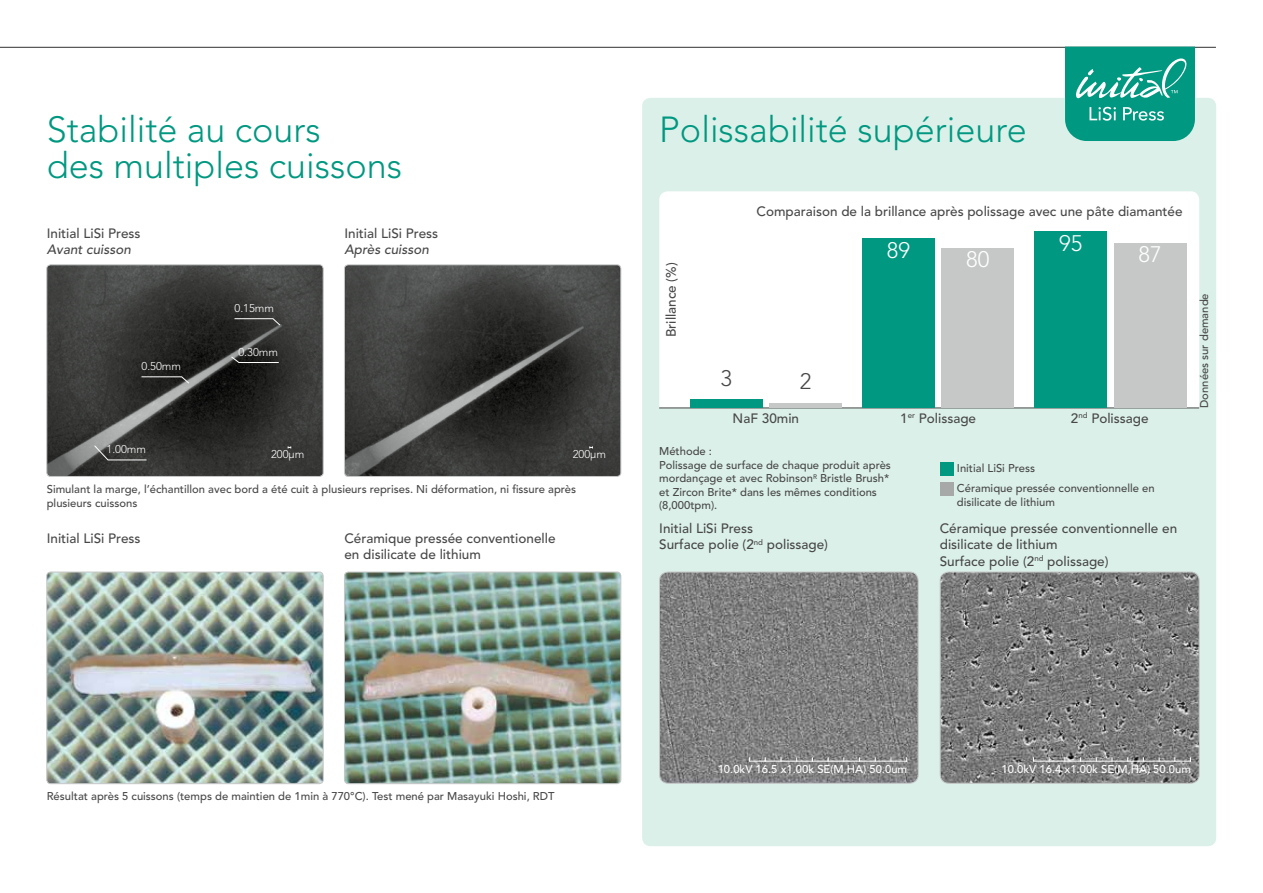
<style>
.page{position:relative;width:1263px;height:893px;background:#fff}
.page>*{position:absolute;margin:0;border:0;box-sizing:border-box;transform-origin:0 0}
.t1{font:300 36px/36px "Avenir LT Pro";color:#009880}
.t2{font:300 22.35px "Avenir LT Pro";color:#fff}
.t3{font:300 22.35px "Avenir LT Pro";color:#474847}
.t4{font:500 13.5px/16.2px "Avenir LT Pro";color:#474847}
.t5{font:italic 500 13.5px "Avenir LT Pro";color:#474847}
.t6{font:500 11.25px/13.5px "Avenir LT Pro";color:#474847}
.t7{font:500 11.25px "Avenir LT Pro";color:#fff}
.t8{font:300 11.25px "Avenir LT Pro";color:#fff}
</style>
<div class="page">
<hr style="left:0;top:47px;width:1216px;height:1px;background:#474847">
<img style="left:47px;top:572px;width:276px;height:212px">
<div style="left:47px;top:572px;width:276px;height:212px;border:1px solid #c5c7c7;border-radius:4px"></div>
<img style="left:344px;top:572px;width:277px;height:212px">
<div style="left:344px;top:572px;width:277px;height:212px;border:1px solid #c5c7c7;border-radius:4px"></div>
<img style="left:47px;top:265px;width:276px;height:211px">
<div style="left:47px;top:265px;width:276px;height:212px;border:1px solid #c5c7c7;border-radius:4px"></div>
<svg style="left:234px;top:318px;width:47px;height:8px"></svg>
<svg style="left:231px;top:356px;width:48px;height:7px"></svg>
<svg style="left:141px;top:376px;width:49px;height:8px"></svg>
<svg style="left:94px;top:445px;width:53px;height:15px"></svg>
<img style="left:344px;top:265px;width:277px;height:211px">
<div style="left:344px;top:265px;width:277px;height:212px;border:1px solid #c5c7c7;border-radius:4px"></div>
<div style="left:642px;top:98px;width:574px;height:748px;background:#dcf0ea;border-radius:9px"></div>
<img style="left:659px;top:572px;width:259px;height:211px">
<div style="left:659px;top:572px;width:259px;height:212px;border:1px solid #c5c7c7;border-radius:9px"></div>
<img style="left:940px;top:572px;width:259px;height:211px">
<div style="left:940px;top:572px;width:259px;height:212px;border:1px solid #c5c7c7;border-radius:9px"></div>
<div style="left:659px;top:191px;width:540px;height:217px;background:#fff"></div>
<div style="left:940px;top:462px;width:13px;height:13px;background:#009880"></div>
<div style="left:940px;top:482px;width:13px;height:14px;background:#a7a9a9"></div>
<hr style="left:659px;top:408px;width:540px;height:1px;background:#474847">
<div style="left:862px;top:238px;width:73px;height:170px;background:#009880"></div>
<div style="left:941px;top:248px;width:73px;height:160px;background:#c6c8c8"></div>
<div style="left:1034px;top:231px;width:73px;height:177px;background:#009880"></div>
<div style="left:1114px;top:243px;width:72px;height:165px;background:#c6c8c8"></div>
<div style="left:690px;top:399px;width:72px;height:9px;background:#009880"></div>
<div style="left:769px;top:403px;width:73px;height:5px;background:#c6c8c8"></div>
<hr style="left:750px;top:761px;width:157px;height:1px;background:#fff">
<hr style="left:1033px;top:761px;width:158px;height:1px;background:#fff">
<svg style="left:1065px;top:47px;width:130px;height:94px;background:#1ea48e"></svg>
<h1 class="t1" style="left:47px;top:112px;width:357px">Stabilité au cours<br>des multiples cuissons</h1>
<p class="t4" style="left:47px;top:225px;width:95px">Initial LiSi Press</p>
<p class="t5" style="left:47px;top:241px;width:86px">Avant cuisson</p>
<p class="t8" style="left:141px;top:360px;width:41px">0.50mm</p>
<p class="t8" style="left:106px;top:443px;width:41px">1.00mm</p>
<p class="t8" style="left:234px;top:301px;width:41px">0.15mm</p>
<p class="t8" style="left:238px;top:345px;width:41px">0.30mm</p>
<p class="t4" style="left:344px;top:225px;width:95px">Initial LiSi Press</p>
<p class="t5" style="left:344px;top:241px;width:86px">Après cuisson</p>
<p class="t8" style="left:271px;top:448px;width:35px">200µm</p>
<p class="t8" style="left:573px;top:448px;width:35px">200µm</p>
<p class="t6" style="left:47px;top:483px;width:531px">Simulant la marge, l’échantillon avec bord a été cuit à plusieurs reprises. Ni déformation, ni fissure après plusieurs cuissons</p>
<p class="t4" style="left:47px;top:531px;width:95px">Initial LiSi Press</p>
<p class="t4" style="left:344px;top:531px;width:213px">Céramique pressée conventionelle en disilicate de lithium</p>
<h1 class="t1" style="left:659px;top:112px;width:369px">Polissabilité supérieure</h1>
<p class="t4" style="left:663px;top:337px;width:76px;rotate:-90deg">Brillance (%)</p>
<p class="t4" style="left:756px;top:204px;width:427px">Comparaison de la brillance après polissage avec une pâte diamantée</p>
<h2 class="t3" style="left:720px;top:365px;width:13px">3</h2>
<h2 class="t3" style="left:800px;top:369px;width:13px">2</h2>
<p class="t4" style="left:733px;top:410px;width:68px">NaF 30min</p>
<h2 class="t2" style="left:887px;top:237px;width:25px">89</h2>
<h2 class="t2" style="left:966px;top:246px;width:25px">80</h2>
<h2 class="t2" style="left:1059px;top:230px;width:25px">95</h2>
<h2 class="t2" style="left:1138px;top:241px;width:25px">87</h2>
<p class="t4" style="left:900px;top:410px;width:77px">1<sup>er</sup> Polissage</p>
<p class="t4" style="left:1071px;top:410px;width:79px">2<sup>nd</sup> Polissage</p>
<p class="t6" style="left:659px;top:445px;width:233px">Méthode :<br>Polissage de surface de chaque produit après mordançage et avec Robinson<sup>R</sup> Bristle Brush* et Zircon Brite* dans les mêmes conditions (8,000tpm).</p>
<p class="t6" style="left:957px;top:462px;width:80px">Initial LiSi Press</p>
<p class="t6" style="left:957px;top:482px;width:199px">Céramique pressée conventionnelle en disilicate de lithium</p>
<p class="t4" style="left:659px;top:521px;width:170px">Initial LiSi Press<br>Surface polie (2<sup>nd</sup> polissage)</p>
<p class="t4" style="left:940px;top:521px;width:239px">Céramique pressée conventionnelle en disilicate de lithium<br>Surface polie (2<sup>nd</sup> polissage)</p>
<p class="t6" style="left:1197px;top:408px;width:116px;rotate:-90deg">Données sur demande</p>
<p class="t6" style="left:47px;top:789px;width:509px">Résultat après 5 cuissons (temps de maintien de 1min à 770°C). Test mené par Masayuki Hoshi, RDT</p>
<p class="t7" style="left:718px;top:763px;width:191px">10.0kV 16.5 x1.00k SE(M,HA) 50.0um</p>
<p class="t7" style="left:1001px;top:763px;width:191px">10.0kV 16.4 x1.00k SE(M,HA) 50.0um</p>
</div>
